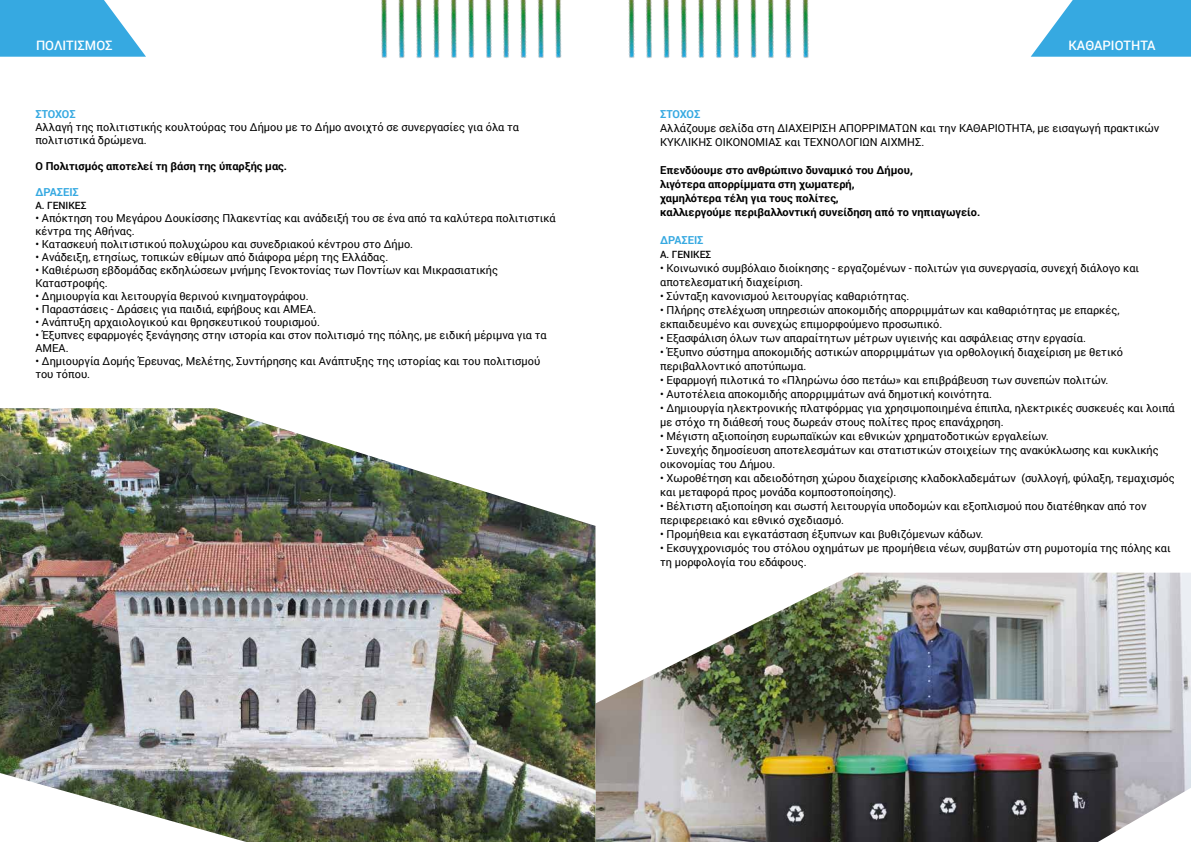
<style>
.page{position:relative;width:1191px;height:842px;background:#fff}
.page>*{position:absolute;margin:0;border:0;box-sizing:border-box;transform-origin:0 0}
.t1{font:500 13px "Roboto";color:#fff}
.t2{font:11px/14px "Roboto";color:#000}
.t3{font:700 11px/14px "Roboto";color:#000}
.t4{font:700 11px "Roboto";color:#36a9e1}
.t5{font:500 10px "Roboto";color:#000}
</style>
<div class="page">
<img style="left:628px;top:0;width:181px;height:58px">
<svg style="left:1030px;top:0;width:161px;height:57px;background:#52b4e5"></svg>
<img style="left:381px;top:0;width:181px;height:58px">
<img style="left:595px;top:573px;width:596px;height:269px">
<svg style="left:0;top:0;width:146px;height:57px;background:#53b5e5"></svg>
<img style="left:0;top:408px;width:595px;height:434px">
<p class="t1" style="left:36px;top:36px;width:78px">ΠΟΛΙΤΙΣΜΟΣ</p>
<p class="t4" style="left:35px;top:106px;width:42px">ΣΤΟΧΟΣ</p>
<p class="t2" style="left:35px;top:120px;width:485px;line-height:13px">Αλλαγή της πολιτιστικής κουλτούρας του Δήμου με το Δήμο ανοιχτό σε συνεργασίες για όλα τα πολιτιστικά δρώμενα.</p>
<p class="t3" style="left:35px;top:158px;width:253px">Ο Πολιτισμός αποτελεί τη βάση της ύπαρξής μας.</p>
<p class="t4" style="left:35px;top:184px;width:45px">ΔΡΑΣΕΙΣ</p>
<p class="t5" style="left:35px;top:198px;width:53px">Α. ΓΕΝΙΚΕΣ</p>
<p class="t2" style="left:35px;top:211px;width:522px;line-height:13px">• Απόκτηση του Μεγάρου Δουκίσσης Πλακεντίας και ανάδειξή του σε ένα από τα καλύτερα πολιτιστικά κέντρα της Αθήνας.</p>
<p class="t2" style="left:35px;top:237px;width:379px">• Κατασκευή πολιτιστικού πολυχώρου και συνεδριακού κέντρου στο Δήμο.</p>
<p class="t2" style="left:35px;top:250px;width:354px">• Ανάδειξη, ετησίως, τοπικών εθίμων από διάφορα μέρη της Ελλάδας.</p>
<p class="t2" style="left:35px;top:263px;width:464px;line-height:13px">• Καθιέρωση εβδομάδας εκδηλώσεων μνήμης Γενοκτονίας των Ποντίων και Μικρασιατικής<br>Καταστροφής.</p>
<p class="t2" style="left:35px;top:289px;width:275px">• Δημιουργία και λειτουργία θερινού κινηματογράφου.</p>
<p class="t2" style="left:35px;top:302px;width:282px">• Παραστάσεις - Δράσεις για παιδιά, εφήβους και ΑΜΕΑ.</p>
<p class="t2" style="left:35px;top:315px;width:286px">• Ανάπτυξη αρχαιολογικού και θρησκευτικού τουρισμού.</p>
<p class="t2" style="left:35px;top:328px;width:513px;line-height:13px">• Έξυπνες εφαρμογές ξενάγησης στην ιστορία και στον πολιτισμό της πόλης, με ειδική μέριμνα για τα<br>ΑΜΕΑ.</p>
<p class="t2" style="left:35px;top:354px;width:506px;line-height:13px">• Δημιουργία Δομής Έρευνας, Μελέτης, Συντήρησης και Ανάπτυξης της ιστορίας και του πολιτισμού του τόπου.</p>
<p class="t1" style="left:1068px;top:36px;width:88px">ΚΑΘΑΡΙΟΤΗΤΑ</p>
<p class="t4" style="left:660px;top:106px;width:42px">ΣΤΟΧΟΣ</p>
<p class="t2" style="left:660px;top:121px;width:501px">Αλλάζουμε σελίδα στη ΔΙΑΧΕΙΡΙΣΗ ΑΠΟΡΡΙΜΑΤΩΝ και την ΚΑΘΑΡΙΟΤΗΤΑ, με εισαγωγή πρακτικών<br>ΚΥΚΛΙΚΗΣ ΟΙΚΟΝΟΜΙΑΣ και ΤΕΧΝΟΛΟΓΙΩΝ ΑΙΧΜΗΣ.</p>
<p class="t3" style="left:660px;top:162px;width:322px">Επενδύουμε στο ανθρώπινο δυναμικό του Δήμου,<br>λιγότερα απορρίμματα στη χωματερή,<br>χαμηλότερα τέλη για τους πολίτες,<br>καλλιεργούμε περιβαλλοντική συνείδηση από το νηπιαγωγείο.</p>
<p class="t4" style="left:660px;top:232px;width:45px">ΔΡΑΣΕΙΣ</p>
<p class="t5" style="left:660px;top:247px;width:53px">Α. ΓΕΝΙΚΕΣ</p>
<p class="t2" style="left:660px;top:260px;width:480px">• Κοινωνικό συμβόλαιο διοίκησης - εργαζομένων - πολιτών για συνεργασία, συνεχή διάλογο και αποτελεσματική διαχείριση.</p>
<p class="t2" style="left:660px;top:289px;width:251px">• Σύνταξη κανονισμού λειτουργίας καθαριότητας.</p>
<p class="t2" style="left:660px;top:303px;width:461px">• Πλήρης στελέχωση υπηρεσιών αποκομιδής απορριμμάτων και καθαριότητας με επαρκές, εκπαιδευμένο και συνεχώς επιμορφούμενο προσωπικό.</p>
<p class="t2" style="left:660px;top:331px;width:427px">• Εξασφάλιση όλων των απαραίτητων μέτρων υγιεινής και ασφάλειας στην εργασία.</p>
<p class="t2" style="left:660px;top:345px;width:464px">• Έξυπνο σύστημα αποκομιδής αστικών απορριμμάτων για ορθολογική διαχείριση με θετικό περιβαλλοντικό αποτύπωμα.</p>
<p class="t2" style="left:660px;top:373px;width:450px">• Εφαρμογή πιλοτικά το «Πληρώνω όσο πετάω» και επιβράβευση των συνεπών πολιτών.</p>
<p class="t2" style="left:660px;top:387px;width:333px">• Αυτοτέλεια αποκομιδής απορριμμάτων ανά δημοτική κοινότητα.</p>
<p class="t2" style="left:660px;top:401px;width:516px">• Δημιουργία ηλεκτρονικής πλατφόρμας για χρησιμοποιημένα έπιπλα, ηλεκτρικές συσκευές και λοιπά με στόχο τη διάθεσή τους δωρεάν στους πολίτες προς επανάχρηση.</p>
<p class="t2" style="left:660px;top:429px;width:390px">• Μέγιστη αξιοποίηση ευρωπαϊκών και εθνικών χρηματοδοτικών εργαλείων.</p>
<p class="t2" style="left:660px;top:443px;width:500px">• Συνεχής δημοσίευση αποτελεσμάτων και στατιστικών στοιχείων της ανακύκλωσης και κυκλικής οικονομίας του Δήμου.</p>
<p class="t2" style="left:660px;top:471px;width:516px">• Χωροθέτηση και αδειοδότηση χώρου διαχείρισης κλαδοκλαδεμάτων (συλλογή, φύλαξη, τεμαχισμός και μεταφορά προς μονάδα κομποστοποίησης).</p>
<p class="t2" style="left:660px;top:499px;width:488px">• Βέλτιστη αξιοποίηση και σωστή λειτουργία υποδομών και εξοπλισμού που διατέθηκαν από τον περιφερειακό και εθνικό σχεδιασμό.</p>
<p class="t2" style="left:660px;top:527px;width:325px">• Προμήθεια και εγκατάσταση έξυπνων και βυθιζόμενων κάδων.</p>
<p class="t2" style="left:660px;top:541px;width:512px">• Εκσυγχρονισμός του στόλου οχημάτων με προμήθεια νέων, συμβατών στη ρυμοτομία της πόλης και τη μορφολογία του εδάφους.</p>
</div>
